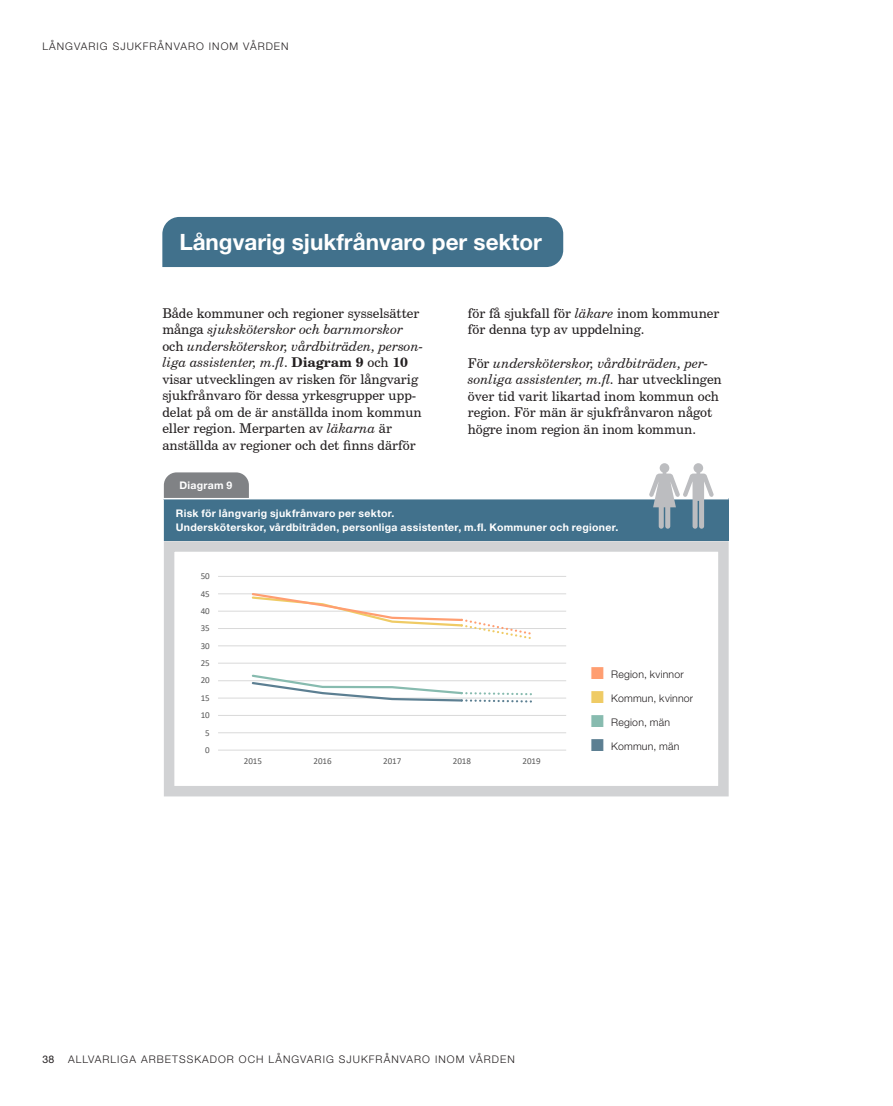
<style>
.page{position:relative;width:893px;height:1106px;background:#fff}
.page>*{position:absolute;margin:0;border:0;box-sizing:border-box;transform-origin:0 0}
.Rubrik_2_lång{font:700 22.5px "Helvetica Neue LT Std";color:#fff}
.Brödtext_9pkt{font:13.5px/16.5px "Century Schoolbook BT";color:#231f20}
.Tabellrubrik_vit{font:700 10.5px/13.5px "Helvetica Neue LT Std";letter-spacing:.025em;color:#fff}
.Färgkoder{font:300 10.5px "Helvetica Neue LT Std";letter-spacing:.1em;color:#231f20}
.Färgkoder-2{font:300 10.5px "Helvetica Neue LT Std";letter-spacing:.02em;color:#231f20}
.Tabellflik{font:700 10.5px "Helvetica Neue LT Std";letter-spacing:.03em;color:#fff}
.t1{font:10.5px "Helvetica Neue LT Std";color:#231f20}
.t2{font:9px/16.6px "Calibri";letter-spacing:-.005em;color:#595959}
.s1{font-style:italic}
.s2{font-weight:700}
</style>
<div class="page">
<div style="left:162px;top:217px;width:401px;height:50px;background:#41718c"></div>
<div style="left:163px;top:498px;width:566px;height:43px;background:#41718c"></div>
<hr style="left:162px;top:498px;width:567px;height:1px;background:#fff">
<hr style="left:162px;top:499px;width:2px;height:42px;background:#fff">
<svg style="left:164px;top:472px;width:85px;height:26px;background:#86888b"></svg>
<svg style="left:163px;top:536px;width:566px;height:261px"></svg>
<svg style="left:649px;top:463px;width:65px;height:65px"></svg>
<svg style="left:591px;top:667px;width:12px;height:12px"></svg>
<svg style="left:591px;top:691px;width:12px;height:12px"></svg>
<svg style="left:591px;top:715px;width:12px;height:12px"></svg>
<svg style="left:591px;top:739px;width:12px;height:12px"></svg>
<p class="Färgkoder" style="left:43px;top:40px;width:248px">LÅNGVARIG SJUKFRÅNVARO INOM VÅRDEN</p>
<p class="Rubrik_2_lång" style="left:179px;top:228px;width:364px">Långvarig sjukfrånvaro per sektor</p>
<p class="Brödtext_9pkt" style="left:162px;top:304px;width:262px">Både kommuner och regioner sysselsätter många <span class="s1">sjuksköterskor och barnmorskor </span>och <span class="s1">undersköterskor, vårdbiträden, person&shy;liga assistenter, m.fl</span>. <span class="s2">Diagram 9</span> och <span class="s2">10 </span>visar utvecklingen av risken för långvarig sjukfrånvaro för dessa yrkesgrupper upp&shy;delat på om de är anställda inom kommun eller region. Merparten av <span class="s1">läkarna</span> är anställda av regioner och det finns därför</p>
<p class="Brödtext_9pkt" style="left:468px;top:304px;width:253px">för få sjukfall för <span class="s1">läkare</span> inom kommuner för denna typ av uppdelning.</p>
<p class="Brödtext_9pkt" style="left:468px;top:354px;width:256px">För <span class="s1">undersköterskor, vårdbiträden, per&shy;sonliga assistenter, m.fl.</span> har utvecklingen över tid varit likartad inom kommun och region. För män är sjukfrånvaron något högre inom region än inom kommun.</p>
<p class="Tabellflik" style="left:179px;top:478px;width:55px">Diagram 9</p>
<p class="Tabellrubrik_vit" style="left:176px;top:506px;width:444px">Risk för långvarig sjukfrånvaro per sektor.<br>Undersköterskor, vårdbiträden, personliga assistenter, m.fl. Kommuner och regioner.</p>
<p class="t2" style="left:201px;top:567px;width:11px">50</p>
<p class="t2" style="left:201px;top:585px;width:11px">45</p>
<p class="t2" style="left:201px;top:602px;width:11px">40</p>
<p class="t2" style="left:201px;top:619px;width:11px">35</p>
<p class="t2" style="left:201px;top:637px;width:11px">30</p>
<p class="t2" style="left:201px;top:654px;width:11px">25</p>
<p class="t2" style="left:201px;top:672px;width:11px">20</p>
<p class="t2" style="left:201px;top:689px;width:11px">15</p>
<p class="t2" style="left:201px;top:706px;width:11px">10</p>
<p class="t2" style="left:205px;top:724px;width:6px">5</p>
<p class="t2" style="left:205px;top:741px;width:6px">0</p>
<p class="t2" style="left:244px;top:753px;width:20px">2015</p>
<p class="t2" style="left:314px;top:753px;width:20px">2016</p>
<p class="t2" style="left:383px;top:753px;width:20px">2017</p>
<p class="t2" style="left:453px;top:753px;width:20px">2018</p>
<p class="t2" style="left:522px;top:753px;width:20px">2019</p>
<p class="Färgkoder-2" style="left:611px;top:667px;width:74px">Region, kvinnor</p>
<p class="Färgkoder-2" style="left:611px;top:691px;width:84px">Kommun, kvinnor</p>
<p class="Färgkoder-2" style="left:605px;top:715px;width:67px">-Region, män</p>
<p class="Färgkoder-2" style="left:611px;top:739px;width:70px">Kommun, män</p>
<p class="t2" style="left:603px;top:669px;width:57px">Kommun, män<br>Region, män</p>
<p class="t1" style="left:43px;top:1053px;width:13px">38</p>
<p class="Färgkoder" style="left:68px;top:1053px;width:448px">ALLVARLIGA ARBETSSKADOR OCH LÅNGVARIG SJUKFRÅNVARO INOM VÅRDEN</p>
</div>
